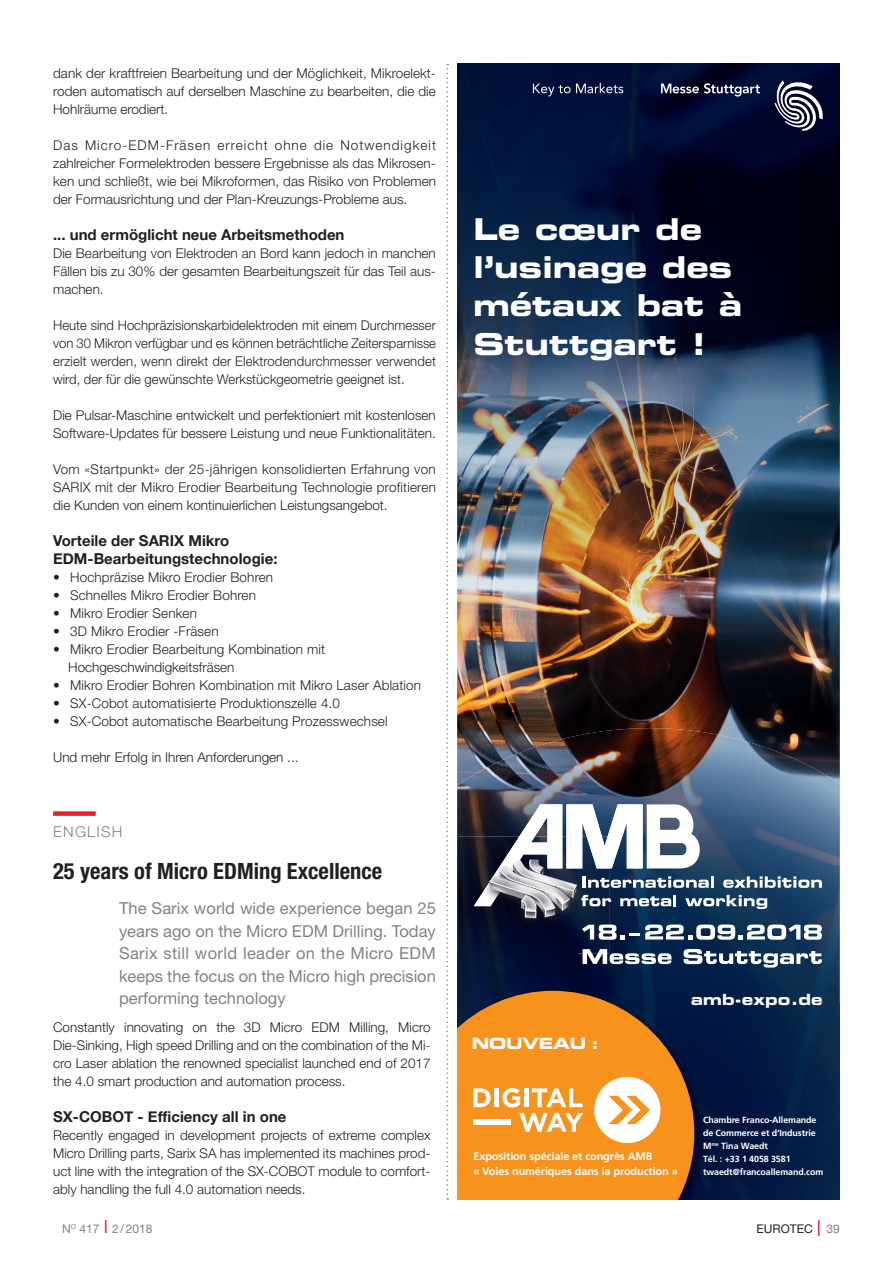
<style>
.page{position:relative;width:893px;height:1263px;background:#fff}
.page>*{position:absolute;margin:0;border:0;box-sizing:border-box;transform-origin:0 0}
.t1{font:30.15px/38.4px "Eurostile Bold Extended Two";color:#fff}
._12_Titre_en{font:700 condensed 22.5px "Helvetica Neue";color:#231f20}
._23_Lead_en{font:16.5px/22.5px "Helvetica Neue";letter-spacing:-.005em;color:#808285;text-align:justify}
.t2{font:15.45px "Eurostile Bold Extended Two";color:#fff}
._08_Sous-titre_de{font:700 15px/18px "Helvetica Neue";color:#231f20}
._16_Sous-titre_en{font:700 15px "Helvetica Neue";color:#231f20}
._20_Language{font:300 15px "Helvetica Neue";letter-spacing:.08em;color:#808285}
._06_Texte_de{font:300 13.5px/18px "Helvetica Neue";color:#231f20;text-align:justify}
._11_Texte_en{font:300 13.5px/18px "Helvetica Neue";color:#231f20;text-align:justify}
.t3{font:12px "Helvetica Neue";color:#808285}
.t4{font:12px "Helvetica Neue";color:#231f20}
.t5{font:700 10.95px/15px "Frutiger";letter-spacing:-.01em;color:#fff}
.t6{font:700 8.85px/13px "Frutiger";letter-spacing:-.01em;color:#fff}
.s1{font-weight:300;font-stretch:condensed;font-size:22.5px;color:#ee1d23}
.s2{color:#808285}
</style>
<div class="page">
<img style="left:457px;top:64px;width:383px;height:664px">
<img style="left:457px;top:728px;width:383px;height:137px">
<img style="left:457px;top:954px;width:120px;height:37px">
<img style="left:577px;top:865px;width:263px;height:138px">
<img style="left:706px;top:1003px;width:134px;height:196px">
<img style="left:694px;top:992px;width:12px;height:207px">
<svg style="left:457px;top:991px;width:237px;height:208px;background:#d58121"></svg>
<div style="left:473px;top:1120px;width:38px;height:5px;background:#fff"></div>
<svg style="left:473px;top:1088px;width:18px;height:19px"></svg>
<div style="left:494px;top:1088px;width:5px;height:19px;background:#fff"></div>
<svg style="left:502px;top:1088px;width:18px;height:19px"></svg>
<hr style="left:524px;top:1088px;width:4px;height:19px;background:#fff">
<svg style="left:532px;top:1088px;width:51px;height:19px"></svg>
<svg style="left:519px;top:1113px;width:64px;height:19px"></svg>
<svg style="left:594px;top:1077px;width:66px;height:66px"></svg>
<svg style="left:774px;top:80px;width:49px;height:51px"></svg>
<svg style="left:661px;top:83px;width:99px;height:14px"></svg>
<svg style="left:533px;top:83px;width:90px;height:13px"></svg>
<img style="left:457px;top:837px;width:152px;height:117px">
<svg style="left:474px;top:804px;width:348px;height:114px"></svg>
<svg style="left:582px;top:924px;width:240px;height:16px"></svg>
<svg style="left:583px;top:949px;width:88px;height:15px"></svg>
<svg style="left:684px;top:949px;width:138px;height:18px"></svg>
<svg style="left:446px;top:64px;width:2px;height:1135px"></svg>
<div style="left:53px;top:811px;width:43px;height:5px;background:#ee1d23"></div>
<p class="_06_Texte_de" style="left:53px;top:64px;width:384px">dank der kraftfreien Bearbeitung und der Möglichkeit, Mikroelekt&shy;roden automatisch auf derselben Maschine zu bearbeiten, die die Hohlräume erodiert.</p>
<p class="_06_Texte_de" style="left:53px;top:136px;width:384px">Das Micro-EDM-Fräsen erreicht ohne die Notwendigkeit zahlreicher Formelektroden bessere Ergebnisse als das Mikrosen&shy;ken und schließt, wie bei Mikroformen, das Risiko von Problemen der Formausrichtung und der Plan-Kreuzungs-Probleme aus.</p>
<p class="_08_Sous-titre_de" style="left:53px;top:226px;width:293px">... und ermöglicht neue Arbeitsmethoden</p>
<p class="_06_Texte_de" style="left:53px;top:244px;width:384px">Die Bearbeitung von Elektroden an Bord kann jedoch in manchen Fällen bis zu 30% der gesamten Bearbeitungszeit für das Teil aus&shy;machen.</p>
<p class="_06_Texte_de" style="left:53px;top:316px;width:384px">Heute sind Hochpräzisionskarbidelektroden mit einem Durchmesser von 30 Mikron verfügbar und es können beträchtliche Zeitersparnisse erzielt werden, wenn direkt der Elektrodendurchmesser verwendet wird, der für die gewünschte Werkstückgeometrie geeignet ist.</p>
<p class="_06_Texte_de" style="left:53px;top:406px;width:384px">Die Pulsar-Maschine entwickelt und perfektioniert mit kostenlosen<br>Software-Updates für bessere Leistung und neue Funktionalitäten.</p>
<p class="_06_Texte_de" style="left:53px;top:460px;width:384px">Vom «Startpunkt» der 25-jährigen konsolidierten Erfahrung von SARIX mit der Mikro Erodier Bearbeitung Technologie profitieren die Kunden von einem kontinuierlichen Leistungsangebot.</p>
<p class="_08_Sous-titre_de" style="left:53px;top:532px;width:226px">Vorteile der SARIX Mikro<br>EDM-Bearbeitungstechnologie:</p>
<p class="_06_Texte_de" style="left:53px;top:568px;width:222px">• Hochpräzise Mikro Erodier Bohren</p>
<p class="_06_Texte_de" style="left:53px;top:586px;width:204px">• Schnelles Mikro Erodier Bohren</p>
<p class="_06_Texte_de" style="left:53px;top:604px;width:145px">• Mikro Erodier Senken</p>
<p class="_06_Texte_de" style="left:53px;top:622px;width:167px">• 3D Mikro Erodier -Fräsen</p>
<p class="_06_Texte_de" style="left:53px;top:640px;width:273px">• Mikro Erodier Bearbeitung Kombination mit</p>
<p class="_06_Texte_de" style="left:68px;top:658px;width:168px">Hochgeschwindigkeitsfräsen</p>
<p class="_06_Texte_de" style="left:53px;top:676px;width:369px">• Mikro Erodier Bohren Kombination mit Mikro Laser Ablation</p>
<p class="_06_Texte_de" style="left:53px;top:694px;width:288px">• SX-Cobot automatisierte Produktionszelle 4.0</p>
<p class="_06_Texte_de" style="left:53px;top:712px;width:336px">• SX-Cobot automatische Bearbeitung Prozesswechsel</p>
<p class="_06_Texte_de" style="left:53px;top:748px;width:247px">Und mehr Erfolg in Ihren Anforderungen ...</p>
<p class="_20_Language" style="left:53px;top:822px;width:71px">ENGLISH</p>
<p class="_12_Titre_en" style="left:53px;top:857px;width:331px">25 years of Micro EDMing Excellence</p>
<p class="_23_Lead_en" style="left:119px;top:897px;width:318px">The Sarix world wide experience began 25 years ago on the Micro EDM Drilling. Today Sarix still world leader on the Micro EDM keeps the focus on the Micro high precision performing technology</p>
<p class="_11_Texte_en" style="left:53px;top:1018px;width:379px">Constantly innovating on the 3D Micro EDM Milling, Micro Die-Sinking, High speed Drilling and on the combination of the Mi&shy;cro Laser ablation the renowned specialist launched end of 2017 the 4.0 smart production and automation process.</p>
<p class="_16_Sous-titre_en" style="left:53px;top:1105px;width:235px">SX-COBOT - Efficiency all in one</p>
<p class="_11_Texte_en" style="left:53px;top:1126px;width:379px">Recently engaged in development projects of extreme complex Micro Drilling parts, Sarix SA has implemented its machines prod&shy;uct line with the integration of the SX-COBOT module to comfort&shy;ably handling the full 4.0 automation needs.</p>
<p class="t1" style="left:473px;top:209px;width:270px">Le cœur de l’usinage des métaux bat à<br>Stuttgart !</p>
<p class="t2" style="left:472px;top:1033px;width:128px">NOUVEAU :</p>
<p class="t2" style="left:691px;top:988px;width:133px">amb-expo.de</p>
<p class="t5" style="left:473px;top:1148px;width:206px">Exposition spéciale et congrès AMB<br>« Voies numériques dans la production »</p>
<p class="t6" style="left:703px;top:1113px;width:122px">Chambre Franco-Allemande de Commerce et d‘Industrie<br>M<sup>me</sup> Tina Waedt<br>Tél. : +33 1 4058 3581 twaedt@francoallemand.com</p>
<p class="t3" style="left:62px;top:1221px;width:92px">N<sup>O</sup> 417 <span class="s1">I</span> 2/2018</p>
<p class="t4" style="left:756px;top:1221px;width:85px">EUROTEC <span class="s1">I</span> <span class="s2">39</span></p>
</div>
